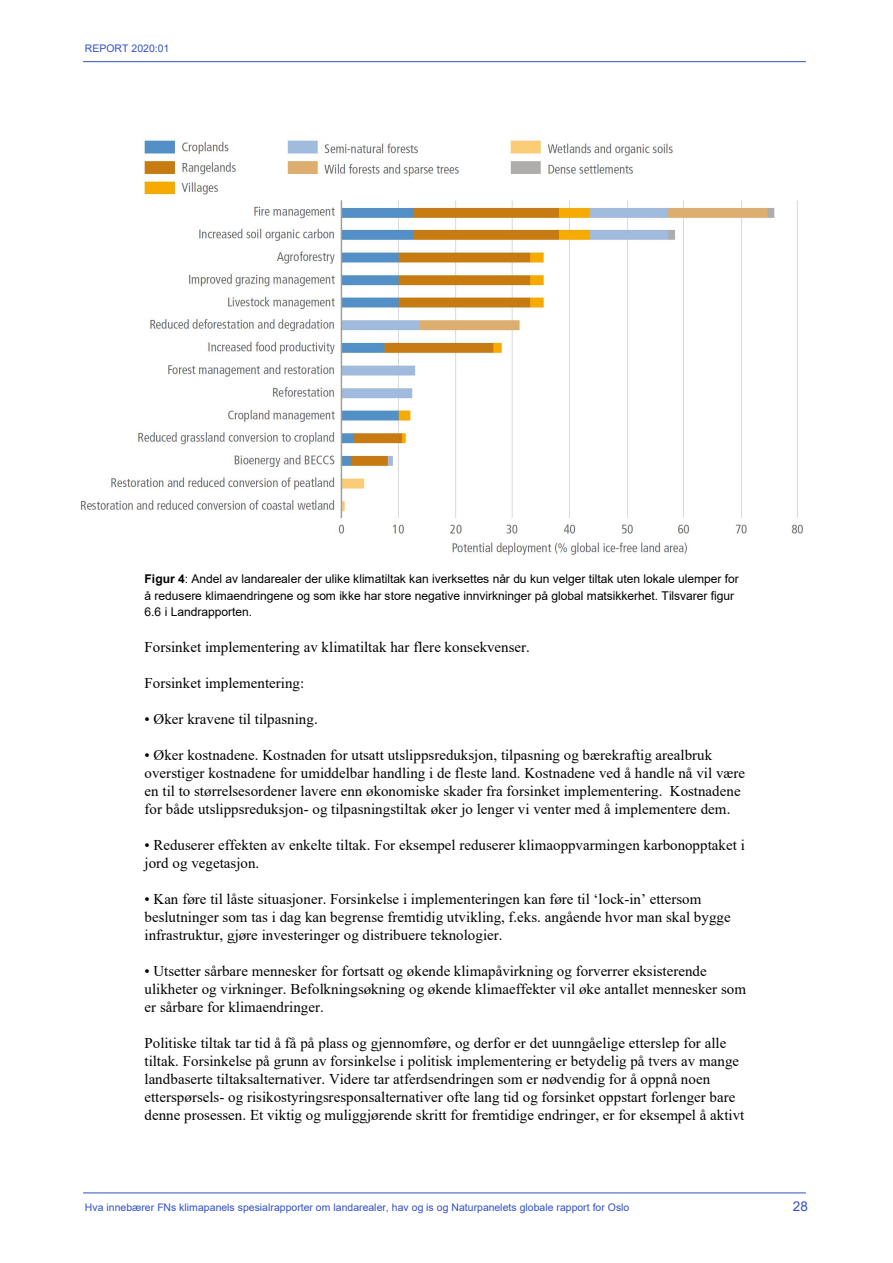
<style>
.page{position:relative;width:893px;height:1263px;background:#fff}
.page>*{position:absolute;margin:0;border:0;box-sizing:border-box;transform-origin:0 0}
.t1{font:15px/18px "Times New Roman";color:#000}
.t2{font:13.5px "Arial";color:#3250c8}
.t3{font:12px/16.5px "Arial";letter-spacing:-.005em;color:#000}
.t4{font:10.5px "Arial";color:#3250c8}
.s1{font-weight:700}
</style>
<div class="page">
<hr style="left:83px;top:61px;width:723px;height:1px;background:#3250c8">
<hr style="left:83px;top:1192px;width:723px;height:1px;background:#3250c8">
<img style="left:80px;top:140px;width:723px;height:415px">
<p class="t4" style="left:85px;top:41px;width:86px">REPORT 2020:01</p>
<p class="t3" style="left:145px;top:571px;width:596px"><span class="s1">Figur 4</span>: Andel av landarealer der ulike klimatiltak kan iverksettes når du kun velger tiltak uten lokale ulemper for å redusere klimaendringene og som ikke har store negative innvirkninger på global matsikkerhet. Tilsvarer figur<br>6.6 i Landrapporten.</p>
<p class="t1" style="left:145px;top:637px;width:387px">Forsinket implementering av klimatiltak har flere konsekvenser.</p>
<p class="t1" style="left:145px;top:673px;width:161px">Forsinket implementering:</p>
<p class="t1" style="left:145px;top:709px;width:175px">• Øker kravene til tilpasning.</p>
<p class="t1" style="left:145px;top:745px;width:602px">• Øker kostnadene. Kostnaden for utsatt utslippsreduksjon, tilpasning og bærekraftig arealbruk overstiger kostnadene for umiddelbar handling i de fleste land. Kostnadene ved å handle nå vil være en til to størrelsesordener lavere enn økonomiske skader fra forsinket implementering. Kostnadene for både utslippsreduksjon- og tilpasningstiltak øker jo lenger vi venter med å implementere dem.</p>
<p class="t1" style="left:145px;top:835px;width:602px">• Reduserer effekten av enkelte tiltak. For eksempel reduserer klimaoppvarmingen karbonopptaket i jord og vegetasjon.</p>
<p class="t1" style="left:145px;top:889px;width:588px">• Kan føre til låste situasjoner. Forsinkelse i implementeringen kan føre til ‘lock-in’ ettersom beslutninger som tas i dag kan begrense fremtidig utvikling, f.eks. angående hvor man skal bygge infrastruktur, gjøre investeringer og distribuere teknologier.</p>
<p class="t1" style="left:145px;top:961px;width:603px">• Utsetter sårbare mennesker for fortsatt og økende klimapåvirkning og forverrer eksisterende ulikheter og virkninger. Befolkningsøkning og økende klimaeffekter vil øke antallet mennesker som er sårbare for klimaendringer.</p>
<p class="t1" style="left:145px;top:1033px;width:601px">Politiske tiltak tar tid å få på plass og gjennomføre, og derfor er det uunngåelige etterslep for alle tiltak. Forsinkelse på grunn av forsinkelse i politisk implementering er betydelig på tvers av mange landbaserte tiltaksalternativer. Videre tar atferdsendringen som er nødvendig for å oppnå noen etterspørsels- og risikostyringsresponsalternativer ofte lang tid og forsinket oppstart forlenger bare denne prosessen. Et viktig og muliggjørende skritt for fremtidige endringer, er for eksempel å aktivt</p>
<p class="t4" style="left:85px;top:1200px;width:546px">Hva innebærer FNs klimapanels spesialrapporter om landarealer, hav og is og Naturpanelets globale rapport for Oslo</p>
<p class="t2" style="left:793px;top:1197px;width:17px">28</p>
</div>
